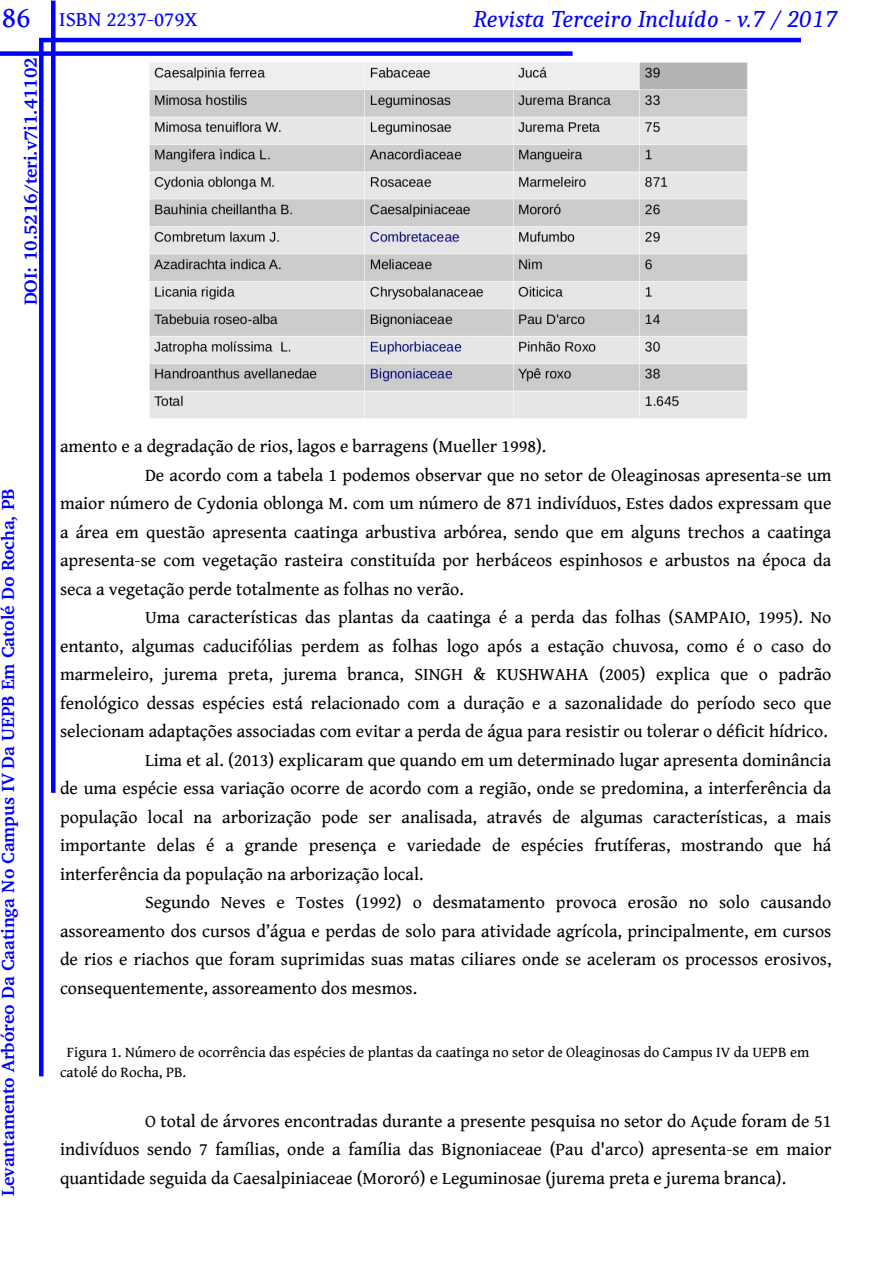
<style>
.page{position:relative;width:893px;height:1263px;background:#fff}
.page>*{position:absolute;margin:0;border:0;box-sizing:border-box;transform-origin:0 0}
.t1{font:italic 24px "Caladea";color:#00f}
.t2{font:21px "Gentium Book Basic";color:#00f}
.t3{font:18px/28.5px "Gentium Book Basic";color:#000;text-align:justify}
.t4{font:700 18px "Charter BT";color:#00f}
.t5{font:15px/19.8px "Gentium Book Basic";color:#000}
.s1{font-size:30px}
</style>
<div class="page">
<div style="left:0;top:51px;width:573px;height:5px;background:#00f"></div>
<div style="left:51px;top:1px;width:5px;height:792px;background:#00f"></div>
<hr style="left:39px;top:38px;width:762px;height:4px;background:#00f">
<div style="left:39px;top:38px;width:5px;height:1038px;background:#00f"></div>
<img style="left:149px;top:63px;width:599px;height:355px">
<p class="t2" style="left:2px;top:8px;width:197px"><span class="s1">86</span> ISBN 2237-079X</p>
<h1 class="t1" style="left:473px;top:5px;width:365px">Revista Terceiro Incluído - v.7 / 2017</h1>
<p class="t4" style="left:23px;top:305px;width:250px;rotate:-90deg">DOI: 10.5216/teri.v7i1.41102</p>
<p class="t4" style="left:1px;top:1196px;width:709px;rotate:-90deg">Levantamento Arbóreo Da Caatinga No Campus IV Da UEPB Em Catolé Do Rocha, PB</p>
<p class="t3" style="left:60px;top:433px;width:488px">amento e a degradação de rios, lagos e barragens (Mueller 1998).</p>
<p class="t3" style="left:145px;top:461px;width:688px">De acordo com a tabela 1 podemos observar que no setor de Oleaginosas apresenta-se um</p>
<p class="t3" style="left:60px;top:490px;width:773px">maior número de Cydonia oblonga M. com um número de 871 indivíduos, Estes dados expressam que</p>
<p class="t3" style="left:60px;top:518px;width:773px">a área em questão apresenta caatinga arbustiva arbórea, sendo que em alguns trechos a caatinga</p>
<p class="t3" style="left:60px;top:547px;width:773px">apresenta-se com vegetação rasteira constituída por herbáceos espinhosos e arbustos na época da</p>
<p class="t3" style="left:60px;top:575px;width:405px">seca a vegetação perde totalmente as folhas no verão.</p>
<p class="t3" style="left:145px;top:604px;width:688px">Uma características das plantas da caatinga é a perda das folhas (SAMPAIO, 1995). No</p>
<p class="t3" style="left:60px;top:632px;width:773px">entanto, algumas caducifólias perdem as folhas logo após a estação chuvosa, como é o caso do</p>
<p class="t3" style="left:60px;top:661px;width:773px">marmeleiro, jurema preta, jurema branca, SINGH &amp; KUSHWAHA (2005) explica que o padrão</p>
<p class="t3" style="left:60px;top:689px;width:773px">fenológico dessas espécies está relacionado com a duração e a sazonalidade do período seco que</p>
<p class="t3" style="left:60px;top:718px;width:769px">selecionam adaptações associadas com evitar a perda de água para resistir ou tolerar o déficit hídrico.</p>
<p class="t3" style="left:145px;top:746px;width:688px">Lima et al. (2013) explicaram que quando em um determinado lugar apresenta dominância</p>
<p class="t3" style="left:60px;top:775px;width:773px">de uma espécie essa variação ocorre de acordo com a região, onde se predomina, a interferência da</p>
<p class="t3" style="left:60px;top:803px;width:773px">população local na arborização pode ser analisada, através de algumas características, a mais</p>
<p class="t3" style="left:60px;top:832px;width:773px">importante delas é a grande presença e variedade de espécies frutíferas, mostrando que há</p>
<p class="t3" style="left:60px;top:860px;width:365px">interferência da população na arborização local.</p>
<p class="t3" style="left:145px;top:889px;width:688px">Segundo Neves e Tostes (1992) o desmatamento provoca erosão no solo causando</p>
<p class="t3" style="left:60px;top:917px;width:773px">assoreamento dos cursos d’água e perdas de solo para atividade agrícola, principalmente, em cursos</p>
<p class="t3" style="left:60px;top:946px;width:773px">de rios e riachos que foram suprimidas suas matas ciliares onde se aceleram os processos erosivos,</p>
<p class="t3" style="left:60px;top:974px;width:359px">consequentemente, assoreamento dos mesmos.</p>
<p class="t5" style="left:60px;top:1042px;width:751px;text-indent:7px">Figura 1. Número de ocorrência das espécies de plantas da caatinga no setor de Oleaginosas do Campus IV da UEPB em catolé do Rocha, PB.</p>
<p class="t3" style="left:60px;top:1107px;width:773px;text-indent:85px">O total de árvores encontradas durante a presente pesquisa no setor do Açude foram de 51 indivíduos sendo 7 famílias, onde a família das Bignoniaceae (Pau d'arco) apresenta-se em maior quantidade seguida da Caesalpiniaceae (Mororó) e Leguminosae (jurema preta e jurema branca).</p>
</div>
